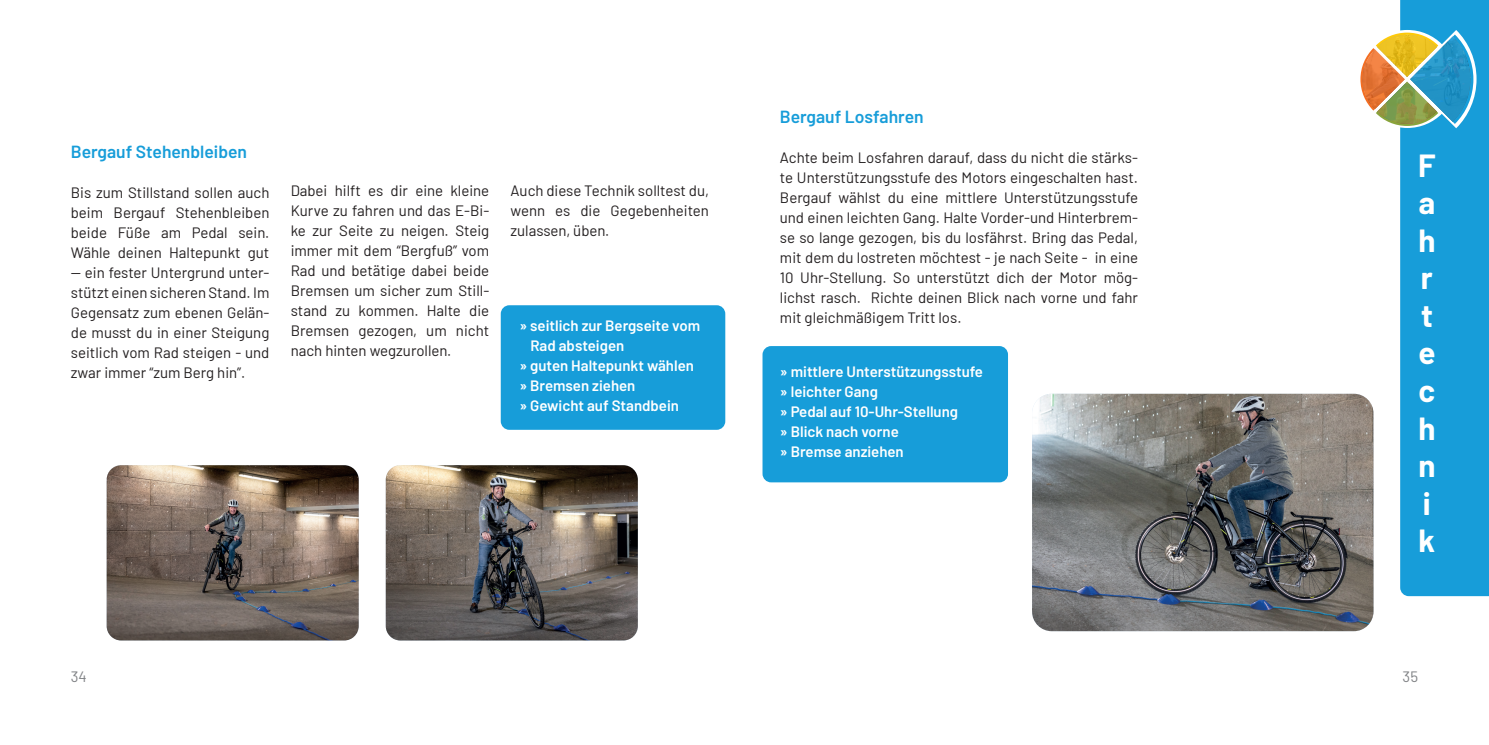
<style>
.page{position:relative;width:1489px;height:745px;background:#fff}
.page>*{position:absolute;margin:0;border:0;box-sizing:border-box;transform-origin:0 0}
.t1{font:700 31.25px/37.5px "Barlow";color:#fff}
.t2{font:600 17.5px "Barlow";color:#179dd9}
.t3{font:15px/20px "Barlow";color:#231f20;text-align:justify}
.t4{font:600 15px/20px "Barlow";color:#fff}
.t5{font:15px "Barlow";color:#808285}
</style>
<div class="page">
<div style="left:1400px;top:0;width:88px;height:595px;background:#179dd9"></div>
<img style="left:107px;top:465px;width:252px;height:175px">
<img style="left:1032px;top:393px;width:341px;height:237px">
<img style="left:386px;top:465px;width:252px;height:175px">
<div style="left:500px;top:305px;width:225px;height:124px;background:#179dd9;border-radius:9px"></div>
<div style="left:762px;top:346px;width:245px;height:136px;background:#179dd9;border-radius:9px"></div>
<svg style="left:1360px;top:30px;width:116px;height:98px"></svg>
<p class="t2" style="left:71px;top:139px;width:178px">Bergauf Stehenbleiben</p>
<p class="t3" style="left:71px;top:181px;width:200px">Bis zum Stillstand sollen auch beim Bergauf Stehenbleiben beide Füße am Pedal sein.<br>Wähle deinen Haltepunkt gut -- ein fester Untergrund unter&shy;stützt einen sicheren Stand. Im Gegensatz zum ebenen Gelän&shy;de musst du in einer Steigung seitlich vom Rad steigen - und zwar immer “zum Berg hin”.</p>
<p class="t3" style="left:291px;top:179px;width:200px">Dabei hilft es dir eine kleine Kurve zu fahren und das E-Bi&shy;ke zur Seite zu neigen. Steig immer mit dem “Bergfuß” vom Rad und betätige dabei beide Bremsen um sicher zum Still&shy;stand zu kommen. Halte die Bremsen gezogen, um nicht nach hinten wegzurollen.</p>
<p class="t3" style="left:510px;top:179px;width:200px">Auch diese Technik solltest du, wenn es die Gegebenheiten zulassen, üben.</p>
<p class="t4" style="left:519px;top:314px;width:182px">» seitlich zur Bergseite vom</p>
<p class="t4" style="left:530px;top:334px;width:95px">Rad absteigen</p>
<p class="t4" style="left:519px;top:354px;width:176px">» guten Haltepunkt wählen</p>
<p class="t4" style="left:519px;top:374px;width:117px">» Bremsen ziehen</p>
<p class="t4" style="left:519px;top:394px;width:161px">» Gewicht auf Standbein</p>
<p class="t2" style="left:780px;top:104px;width:145px">Bergauf Losfahren</p>
<p class="t3" style="left:780px;top:146px;width:359px">Achte beim Losfahren darauf, dass du nicht die stärks&shy;te Unterstützungsstufe des Motors eingeschalten hast.<br>Bergauf wählst du eine mittlere Unterstützungsstufe und einen leichten Gang. Halte Vorder-und Hinterbrem&shy;se so lange gezogen, bis du losfährst. Bring das Pedal, mit dem du lostreten möchtest - je nach Seite - in eine 10 Uhr-Stellung. So unterstützt dich der Motor mög&shy;lichst rasch. Richte deinen Blick nach vorne und fahr mit gleichmäßigem Tritt los.</p>
<p class="t4" style="left:780px;top:360px;width:205px">» mittlere Unterstützungsstufe » leichter Gang<br>» Pedal auf 10-Uhr-Stellung<br>» Blick nach vorne<br>» Bremse anziehen</p>
<h1 class="t1" style="left:1417px;top:144px;width:19px">F a h r t e c h n i k</h1>
<p class="t5" style="left:71px;top:665px;width:17px">34</p>
<p class="t5" style="left:1402px;top:665px;width:17px">35</p>
</div>
